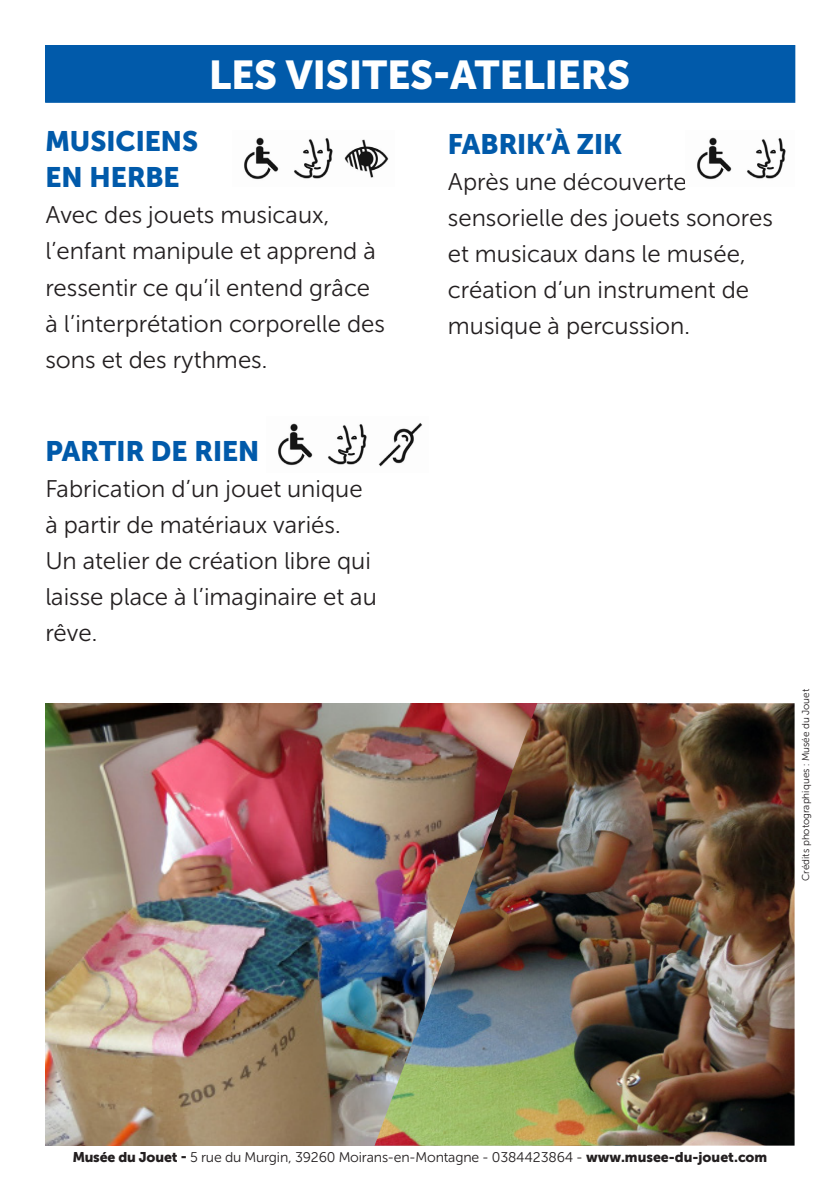
<style>
.page{position:relative;width:840px;height:1191px;background:#fff}
.page>*{position:absolute;margin:0;border:0;box-sizing:border-box;transform-origin:0 0}
.t1{font:40px "Museo Sans Cyrl 900";color:#fff}
.Titre_des_activités{font:28px/36px "Museo Sans Cyrl 900";color:#015aaa}
.Texte_courant{font:24px/36px "Museo Sans Cyrl 300";color:#231f20}
.t2{font:14px "Museo Sans Cyrl 300";letter-spacing:-.01em;color:#231f20}
.t3{font:10px "Museo Sans Cyrl 300";color:#231f20}
.s1{font-family:"Museo Sans Cyrl 900"}
</style>
<div class="page">
<img style="left:747px;top:138px;width:39px;height:41px">
<img style="left:697px;top:137px;width:35px;height:43px">
<img style="left:344px;top:139px;width:45px;height:39px">
<img style="left:294px;top:138px;width:39px;height:41px">
<img style="left:244px;top:137px;width:35px;height:43px">
<div style="left:45px;top:46px;width:748px;height:56px;background:#015aaa"></div>
<hr style="left:45px;top:45px;width:749px;height:1px;background:#015aaa">
<hr style="left:792px;top:46px;width:2px;height:56px;background:#015aaa">
<hr style="left:45px;top:102px;width:749px;height:1px;background:#015aaa">
<img style="left:378px;top:423px;width:45px;height:44px">
<img style="left:328px;top:424px;width:39px;height:41px">
<img style="left:278px;top:423px;width:35px;height:43px">
<img style="left:45px;top:703px;width:329px;height:442px">
<img style="left:374px;top:703px;width:420px;height:442px">
<p class="t1" style="left:209px;top:52px;width:422px">LES VISITES-ATELIERS</p>
<p class="Titre_des_activités" style="left:45px;top:124px;width:154px">MUSICIENS<br>EN HERBE</p>
<p class="Texte_courant" style="left:45px;top:197px;width:341px">Avec des jouets musicaux, l’enfant manipule et apprend à ressentir ce qu’il entend grâce à l’interprétation corporelle des sons et des rythmes.</p>
<p class="Titre_des_activités" style="left:45px;top:433px;width:215px">PARTIR DE RIEN</p>
<p class="Texte_courant" style="left:45px;top:470px;width:333px">Fabrication d’un jouet unique à partir de matériaux variés.<br>Un atelier de création libre qui laisse place à l’imaginaire et au rêve.</p>
<p class="Titre_des_activités" style="left:447px;top:126px;width:176px">FABRIK’À ZIK</p>
<p class="Texte_courant" style="left:447px;top:164px;width:326px">Après une découverte sensorielle des jouets sonores et musicaux dans le musée, création d’un instrument de musique à percussion.</p>
<p class="t3" style="left:799px;top:880px;width:193px;rotate:-90deg">Crédits photographiques : Musée du Jouet</p>
<p class="t2" style="left:73px;top:1149px;width:695px"><span class="s1">Musée du Jouet -</span> 5 rue du Murgin, 39260 Moirans-en-Montagne - 03 84 42 38 64 - <span class="s1">www.musee-du-jouet.com</span></p>
</div>
